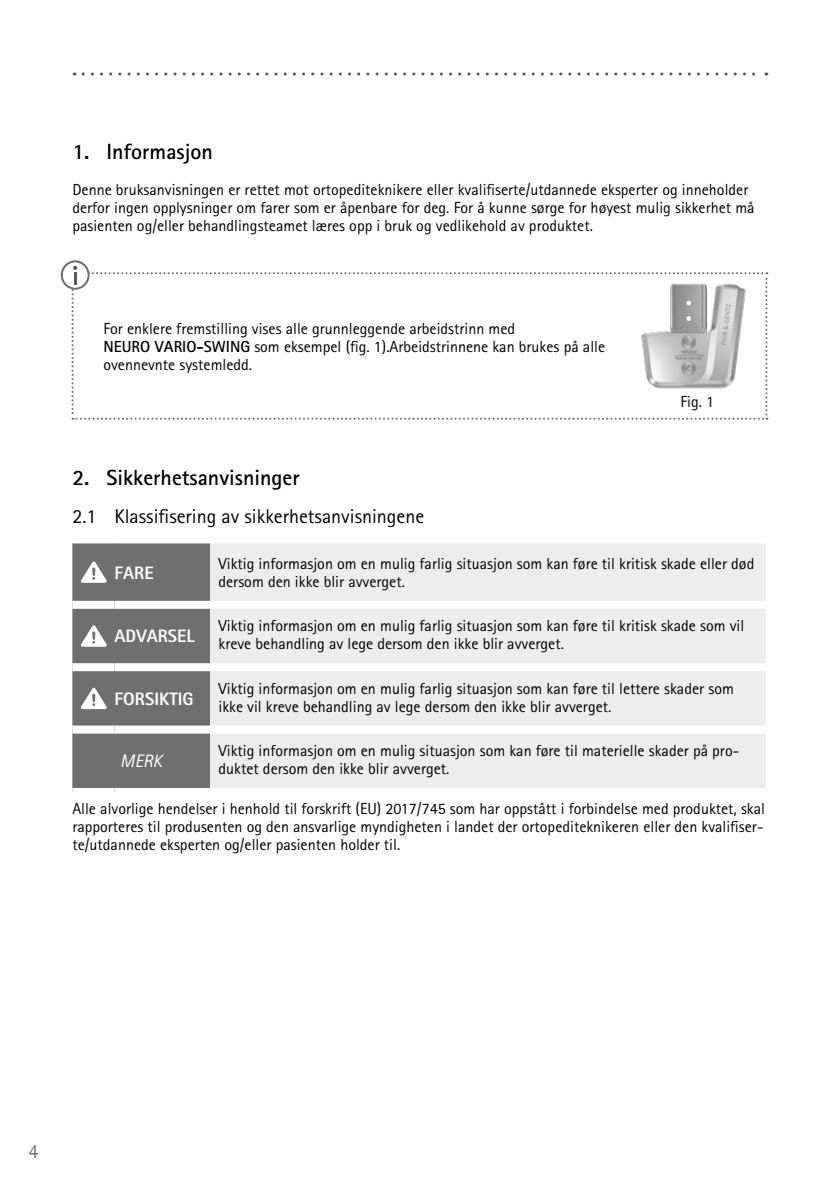
<style>
.page{position:relative;width:840px;height:1191px;background:#fff}
.page>*{position:absolute;margin:0;border:0;box-sizing:border-box;transform-origin:0 0}
.t1{font:700 22px "Rotis Sans Serif Pro";color:#000}
.t2{font:20px "Rotis Sans Serif Pro";color:#000}
.t3{font:20px "Rotis Sans Serif Pro";color:#706f6f}
.t4{font:800 18px "Rotis Sans Serif Pro";color:#fff}
.t5{font:italic 18px "Rotis Sans Serif Pro";color:#fff}
.t6{font:16px/18px "Rotis Sans Serif Pro";color:#000}
.s1{font-weight:700}
</style>
<div class="page">
<svg style="left:83px;top:73px;width:683px;height:3px"></svg>
<div style="left:210px;top:543px;width:555px;height:245px;background:#ededed"></div>
<div style="left:210px;top:601px;width:555px;height:8px;background:#fff"></div>
<div style="left:210px;top:663px;width:555px;height:8px;background:#fff"></div>
<div style="left:210px;top:725px;width:555px;height:8px;background:#fff"></div>
<svg style="left:72px;top:542px;width:138px;height:250px;background:#848484"></svg>
<svg style="left:61px;top:260px;width:706px;height:160px"></svg>
<img style="left:627px;top:270px;width:130px;height:129px">
<h1 class="t1" style="left:72px;top:138px;width:142px">1. Informasjon</h1>
<p class="t6" style="left:72px;top:181px;width:683px">Denne bruksanvisningen er rettet mot ortopediteknikere eller kvalifiserte/utdannede eksperter og inneholder derfor ingen opplysninger om farer som er åpenbare for deg. For å kunne sørge for høyest mulig sikkerhet må pasienten og/eller behandlingsteamet læres opp i bruk og vedlikehold av produktet.</p>
<p class="t6" style="left:103px;top:319px;width:503px">For enklere fremstilling vises alle grunnleggende arbeidstrinn med<br><span class="s1">NEURO VARIO-SWING</span> som eksempel (fig. 1).Arbeidstrinnene kan brukes på alle ovennevnte systemledd.</p>
<p class="t6" style="left:680px;top:393px;width:35px">Fig. 1</p>
<h1 class="t1" style="left:72px;top:464px;width:229px">2. Sikkerhetsanvisninger</h1>
<p class="t2" style="left:72px;top:505px;width:353px">2.1 Klassifisering av sikkerhetsanvisningene</p>
<p class="t4" style="left:115px;top:561px;width:41px">FARE</p>
<p class="t6" style="left:218px;top:554px;width:537px">Viktig informasjon om en mulig farlig situasjon som kan føre til kritisk skade eller død dersom den ikke blir avverget.</p>
<p class="t4" style="left:115px;top:625px;width:82px">ADVARSEL</p>
<p class="t6" style="left:218px;top:617px;width:527px">Viktig informasjon om en mulig farlig situasjon som kan føre til kritisk skade som vil kreve behandling av lege dersom den ikke blir avverget.</p>
<p class="t4" style="left:115px;top:687px;width:80px">FORSIKTIG</p>
<p class="t6" style="left:218px;top:679px;width:516px">Viktig informasjon om en mulig farlig situasjon som kan føre til lettere skader som ikke vil kreve behandling av lege dersom den ikke blir avverget.</p>
<p class="t5" style="left:120px;top:750px;width:43px">MERK</p>
<p class="t6" style="left:218px;top:741px;width:522px">Viktig informasjon om en mulig situasjon som kan føre til materielle skader på pro&shy;duktet dersom den ikke blir avverget.</p>
<p class="t6" style="left:72px;top:799px;width:693px;text-align:justify">Alle alvorlige hendelser i henhold til forskrift (EU) 2017/745 som har oppstått i forbindelse med produktet, skal rapporteres til produsenten og den ansvarlige myndigheten i landet der ortopediteknikeren eller den kvalifiser&shy;te/utdannede eksperten og/eller pasienten holder til.</p>
<p class="t3" style="left:29px;top:1139px;width:11px">4</p>
</div>
